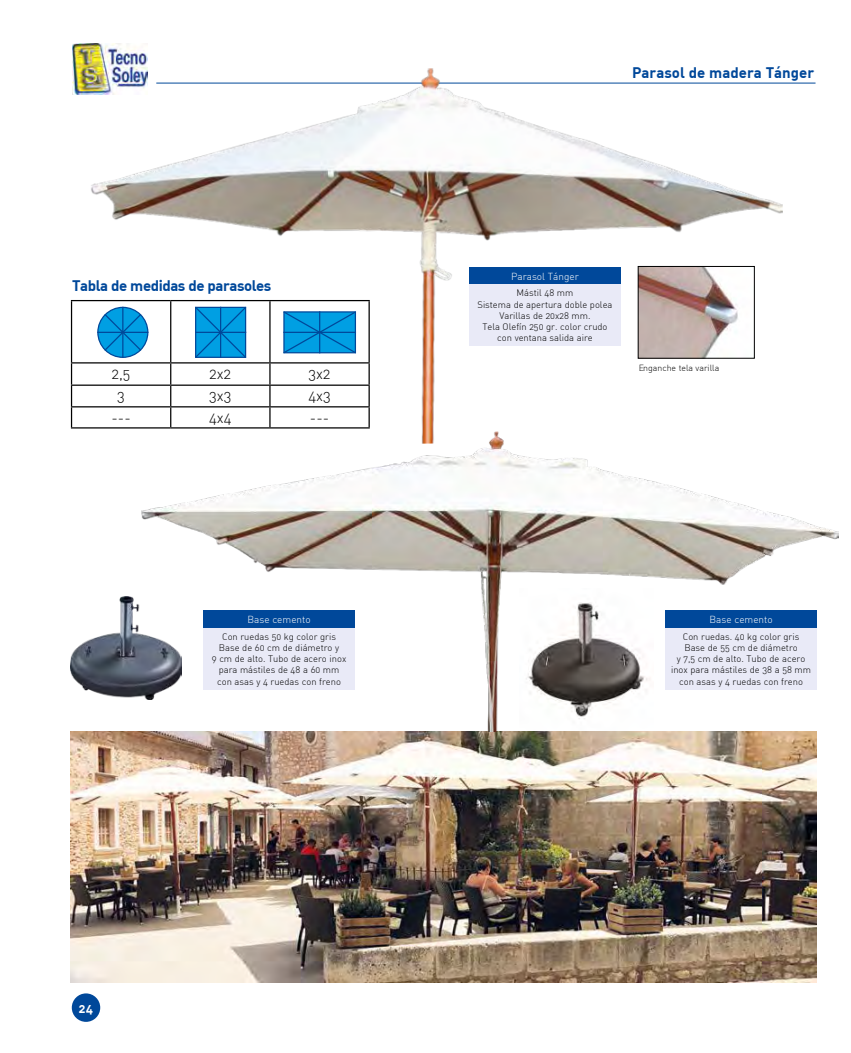
<style>
.page{position:relative;width:851px;height:1053px;background:#fff}
.page>*{position:absolute;margin:0;border:0;box-sizing:border-box;transform-origin:0 0}
.t1{font:300 15px "DIN Alternate";color:#000}
.t2{font:700 15px "DIN Alternate";letter-spacing:-.03em;color:#00489a}
.t3{font:700 15px "DIN Alternate";color:#00489a}
.t4{font:700 12.5px "DIN Alternate";color:#fff}
.t5{font:300 10px "DIN Alternate";color:#fff}
.t6{font:300 9.38px/11.2px "DIN Alternate";color:#000;text-align:center}
.t7{font:300 8.75px "DIN Alternate";color:#000}
</style>
<div class="page">
<hr style="left:156px;top:83px;width:659px;height:1px;background:#00489a">
<img style="left:73px;top:44px;width:74px;height:50px">
<div style="left:72px;top:993px;width:28px;height:28px;background:#00489a;border-radius:50%"></div>
<img style="left:71px;top:731px;width:745px;height:250px">
<img style="left:141px;top:448px;width:696px;height:283px">
<img style="left:71px;top:596px;width:110px;height:103px">
<img style="left:89px;top:64px;width:696px;height:384px">
<img style="left:639px;top:268px;width:113px;height:88px">
<div style="left:637px;top:266px;width:117px;height:92px;border:1px solid #000"></div>
<hr style="left:71px;top:300px;width:100px;height:1px;background:#000">
<hr style="left:71px;top:301px;width:1px;height:61px;background:#000">
<hr style="left:171px;top:300px;width:99px;height:1px;background:#000">
<hr style="left:170px;top:301px;width:1px;height:61px;background:#000">
<hr style="left:270px;top:300px;width:100px;height:1px;background:#000">
<hr style="left:269px;top:301px;width:1px;height:61px;background:#000">
<hr style="left:368px;top:301px;width:2px;height:61px;background:#000">
<hr style="left:71px;top:362px;width:100px;height:1px;background:#000">
<hr style="left:171px;top:362px;width:99px;height:1px;background:#000">
<hr style="left:270px;top:362px;width:100px;height:1px;background:#000">
<hr style="left:368px;top:363px;width:2px;height:21px;background:#000">
<hr style="left:71px;top:384px;width:100px;height:2px;background:#000">
<hr style="left:171px;top:384px;width:99px;height:2px;background:#000">
<hr style="left:270px;top:384px;width:100px;height:2px;background:#000">
<hr style="left:368px;top:386px;width:2px;height:20px;background:#000">
<hr style="left:71px;top:406px;width:100px;height:1px;background:#000">
<svg style="left:71px;top:363px;width:1px;height:64px"></svg>
<hr style="left:171px;top:406px;width:99px;height:1px;background:#000">
<svg style="left:170px;top:363px;width:1px;height:64px"></svg>
<hr style="left:270px;top:406px;width:100px;height:1px;background:#000">
<svg style="left:269px;top:363px;width:1px;height:64px"></svg>
<hr style="left:368px;top:407px;width:2px;height:20px;background:#000">
<hr style="left:71px;top:427px;width:100px;height:1px;background:#000">
<hr style="left:171px;top:427px;width:99px;height:1px;background:#000">
<hr style="left:270px;top:427px;width:100px;height:1px;background:#000">
<svg style="left:282px;top:310px;width:75px;height:44px"></svg>
<hr style="left:283px;top:332px;width:73px;height:1px;background:#00489a">
<hr style="left:319px;top:311px;width:1px;height:42px;background:#00489a">
<svg style="left:98px;top:307px;width:50px;height:50px"></svg>
<div style="left:97px;top:307px;width:51px;height:51px;border:1px solid #00489a;border-radius:50%"></div>
<hr style="left:122px;top:307px;width:1px;height:51px;background:#00489a">
<hr style="left:97px;top:332px;width:51px;height:1px;background:#00489a">
<svg style="left:103px;top:312px;width:40px;height:40px"></svg>
<svg style="left:194px;top:305px;width:53px;height:54px"></svg>
<img style="left:519px;top:588px;width:134px;height:148px">
<div style="left:469px;top:267px;width:151px;height:17px;background:#00489a"></div>
<div style="left:469px;top:284px;width:151px;height:62px;background:#e9eaf7"></div>
<div style="left:203px;top:610px;width:152px;height:18px;background:#00489a"></div>
<div style="left:203px;top:628px;width:152px;height:61px;background:#e9eaf7"></div>
<div style="left:665px;top:610px;width:151px;height:18px;background:#00489a"></div>
<div style="left:665px;top:628px;width:151px;height:61px;background:#e9eaf7"></div>
<h1 class="t2" style="left:72px;top:276px;width:201px">Tabla de medidas de parasoles</h1>
<h1 class="t1" style="left:112px;top:364px;width:20px">2,5</h1>
<h1 class="t1" style="left:209px;top:364px;width:23px">2x2</h1>
<h1 class="t1" style="left:308px;top:364px;width:23px">3x2</h1>
<h1 class="t1" style="left:117px;top:386px;width:9px">3</h1>
<h1 class="t1" style="left:209px;top:386px;width:24px">3x3</h1>
<h1 class="t1" style="left:308px;top:386px;width:24px">4x3</h1>
<h1 class="t1" style="left:111px;top:408px;width:21px">---</h1>
<h1 class="t1" style="left:209px;top:408px;width:24px">4x4</h1>
<h1 class="t1" style="left:310px;top:408px;width:21px">---</h1>
<p class="t5" style="left:247px;top:613px;width:65px">Base cemento</p>
<p class="t6" style="left:212px;top:630px;width:136px">Con ruedas 50 kg color gris<br>Base de 60 cm de diámetro y<br>9 cm de alto. Tubo de acero inox para mástiles de 48 a 60 mm con asas y 4 ruedas con freno</p>
<h2 class="t4" style="left:79px;top:1000px;width:16px">24</h2>
<h1 class="t3" style="left:632px;top:63px;width:184px">Parasol de madera Tánger</h1>
<p class="t5" style="left:511px;top:270px;width:69px">Parasol Tánger</p>
<p class="t6" style="left:477px;top:287px;width:136px">Mástil 48 mm<br>Sistema de apertura doble polea<br>Varillas de 20x28 mm.<br>Tela Olefín 250 gr. color crudo con ventana salida aire</p>
<p class="t7" style="left:638px;top:362px;width:83px">Enganche tela varilla</p>
<p class="t5" style="left:709px;top:613px;width:65px">Base cemento</p>
<p class="t6" style="left:671px;top:630px;width:141px">Con ruedas. 40 kg color gris<br>Base de 55 cm de diámetro<br>y 7,5 cm de alto. Tubo de acero inox para mástiles de 38 a 58 mm con asas y 4 ruedas con freno</p>
</div>
